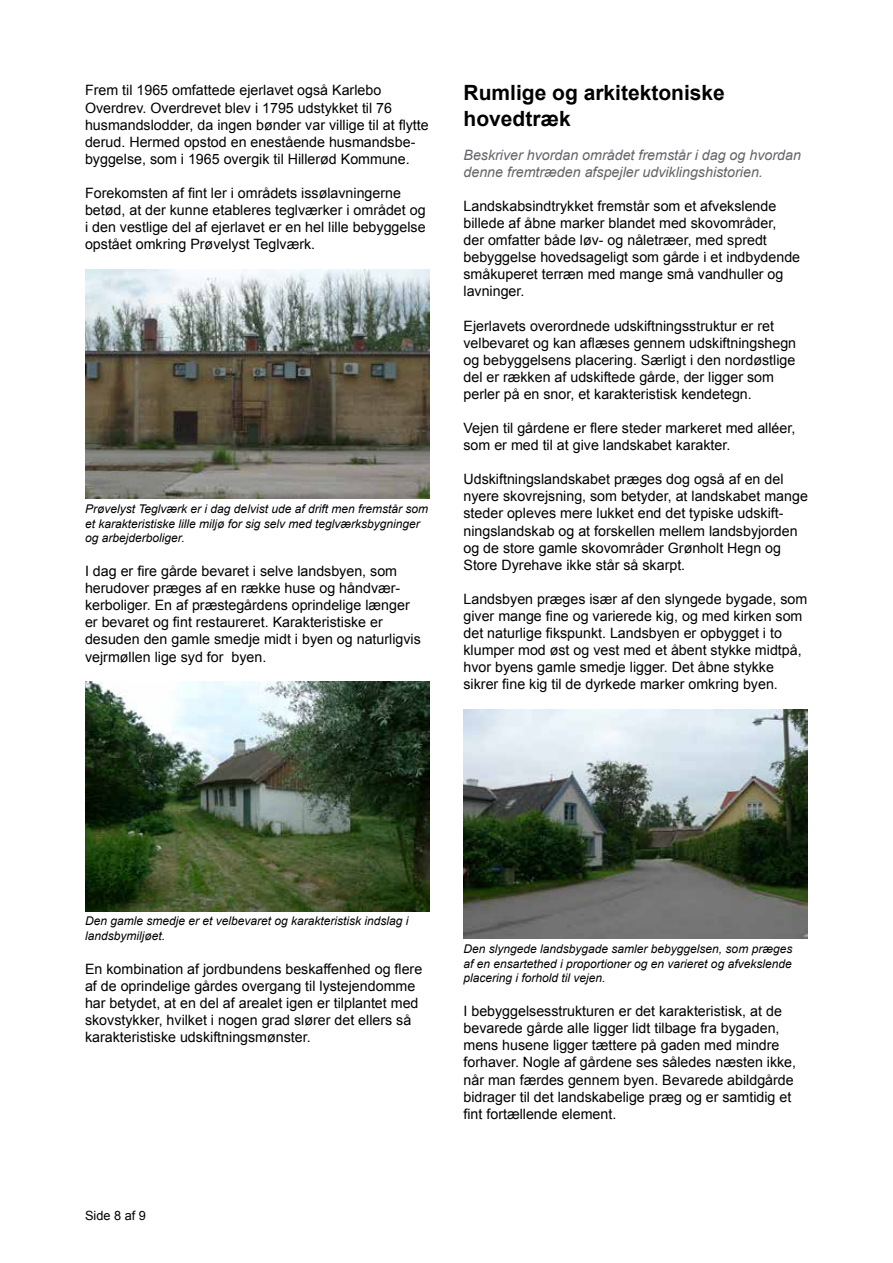
<style>
.page{position:relative;width:893px;height:1263px;background:#fff}
.page>*{position:absolute;margin:0;border:0;box-sizing:border-box;transform-origin:0 0}
.t1{font:700 21px/25.2px "Arial";color:#000}
.t2{font:14.25px/17.1px "Arial";color:#000}
.t3{font:italic 14.25px/17.1px "Arial";color:#636466}
.t4{font:12.75px "Arial";color:#000}
.t5{font:italic 12px/14.4px "Arial";color:#000}
</style>
<div class="page">
<img style="left:85px;top:269px;width:344px;height:230px">
<img style="left:85px;top:681px;width:344px;height:230px">
<img style="left:463px;top:709px;width:345px;height:230px">
<p class="t2" style="left:85px;top:82px;width:345px">Frem til 1965 omfattede ejerlavet også Karlebo Overdrev. Overdrevet blev i 1795 udstykket til 76 husmandslodder, da ingen bønder var villige til at flytte derud. Hermed opstod en enestående husmandsbe&shy;byggelse, som i 1965 overgik til Hillerød Kommune.</p>
<p class="t2" style="left:85px;top:185px;width:342px">Forekomsten af fint ler i områdets issølavningerne betød, at der kunne etableres teglværker i området og i den vestlige del af ejerlavet er en hel lille bebyggelse opstået omkring Prøvelyst Teglværk.</p>
<p class="t5" style="left:85px;top:502px;width:344px">Prøvelyst Teglværk er i dag delvist ude af drift men fremstår som et karakteristiske lille miljø for sig selv med teglværksbygninger og arbejderboliger.</p>
<p class="t2" style="left:85px;top:563px;width:337px">I dag er fire gårde bevaret i selve landsbyen, som herudover præges af en række huse og håndvær&shy;kerboliger. En af præstegårdens oprindelige længer er bevaret og fint restaureret. Karakteristiske er desuden den gamle smedje midt i byen og naturligvis vejrmøllen lige syd for byen.</p>
<h1 class="t1" style="left:463px;top:81px;width:263px">Rumlige og arkitektoniske hovedtræk</h1>
<p class="t3" style="left:463px;top:146px;width:339px">Beskriver hvordan området fremstår i dag og hvordan denne fremtræden afspejler udviklingshistorien.</p>
<p class="t2" style="left:463px;top:197px;width:338px">Landskabsindtrykket fremstår som et afvekslende billede af åbne marker blandet med skovområder, der omfatter både løv- og nåletræer, med spredt bebyggelse hovedsageligt som gårde i et indbydende småkuperet terræn med mange små vandhuller og lavninger.</p>
<p class="t2" style="left:463px;top:317px;width:334px">Ejerlavets overordnede udskiftningsstruktur er ret velbevaret og kan aflæses gennem udskiftningshegn og bebyggelsens placering. Særligt i den nordøstlige del er rækken af udskiftede gårde, der ligger som perler på en snor, et karakteristisk kendetegn.</p>
<p class="t2" style="left:463px;top:420px;width:333px">Vejen til gårdene er flere steder markeret med alléer, som er med til at give landskabet karakter.</p>
<p class="t2" style="left:463px;top:471px;width:346px">Udskiftningslandskabet præges dog også af en del nyere skovrejsning, som betyder, at landskabet mange steder opleves mere lukket end det typiske udskift&shy;ningslandskab og at forskellen mellem landsbyjorden og de store gamle skovområder Grønholt Hegn og Store Dyrehave ikke står så skarpt.</p>
<p class="t2" style="left:463px;top:590px;width:345px">Landsbyen præges især af den slyngede bygade, som giver mange fine og varierede kig, og med kirken som det naturlige fikspunkt. Landsbyen er opbygget i to klumper mod øst og vest med et åbent stykke midtpå, hvor byens gamle smedje ligger. Det åbne stykke sikrer fine kig til de dyrkede marker omkring byen.</p>
<p class="t5" style="left:85px;top:914px;width:325px">Den gamle smedje er et velbevaret og karakteristisk indslag i landsbymiljøet.</p>
<p class="t2" style="left:85px;top:960px;width:339px">En kombination af jordbundens beskaffenhed og flere af de oprindelige gårdes overgang til lystejendomme har betydet, at en del af arealet igen er tilplantet med skovstykker, hvilket i nogen grad slører det ellers så karakteristiske udskiftningsmønster.</p>
<p class="t4" style="left:85px;top:1207px;width:62px">Side 8 af 9</p>
<p class="t5" style="left:463px;top:942px;width:330px;text-align:justify">Den slyngede landsbygade samler bebyggelsen, som præges af en ensartethed i proportioner og en varieret og afvekslende placering i forhold til vejen.</p>
<p class="t2" style="left:463px;top:1003px;width:334px">I bebyggelsesstrukturen er det karakteristisk, at de bevarede gårde alle ligger lidt tilbage fra bygaden, mens husene ligger tættere på gaden med mindre forhaver. Nogle af gårdene ses således næsten ikke, når man færdes gennem byen. Bevarede abildgårde bidrager til det landskabelige præg og er samtidig et fint fortællende element.</p>
</div>
